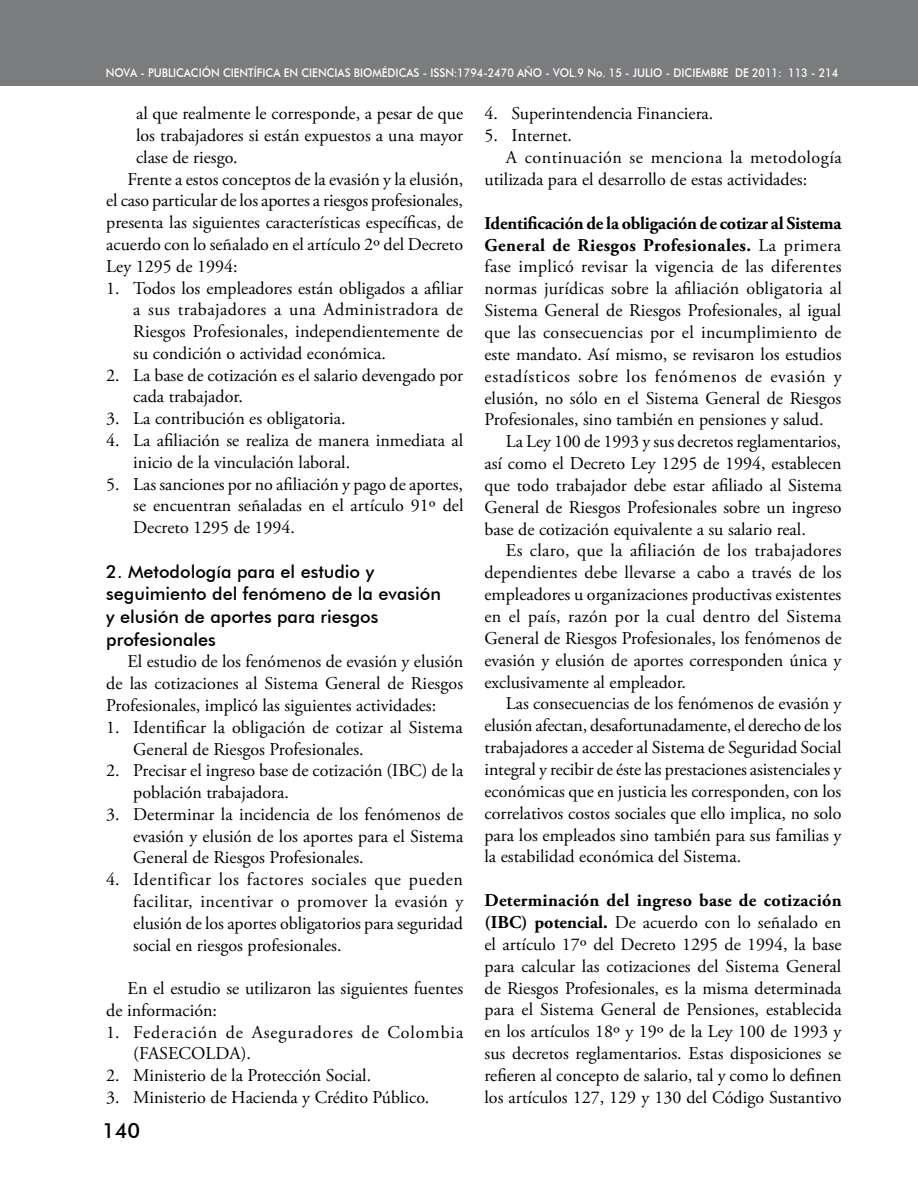
<style>
.page{position:relative;width:918px;height:1188px;background:#fff}
.page>*{position:absolute;margin:0;border:0;box-sizing:border-box;transform-origin:0 0}
.t1{font:500 21px "Futura BT";color:#000}
.t2{font:18px/21.9px "Adobe Garamond Pro";color:#000;text-align:justify}
.t3{font:500 18px/22.6px "Futura BT";color:#000}
.t4{font:18px/21.8px "Adobe Garamond Pro";letter-spacing:.05em;color:#000}
.t5{font:18px "Adobe Garamond Pro";letter-spacing:.03em;color:#000}
.t6{font:500 12px "Futura BT";color:#fff;scale:.9 1}
.s1{font-weight:700}
</style>
<div class="page">
<div style="left:0;top:0;width:918px;height:86px;background:#7b7c7e"></div>
<p class="t6" style="left:106px;top:66px;width:646px">NOVA - Publicación Científica EN CIENCIAS BIOMÉDICAS - ISSN:1794-2470 AÑO - Vol.9 No. 15 - JULIO - DICIE</p>
<p class="t6" style="left:701px;top:66px;width:154px">MBRE DE 2011: 113 - 214</p>
<p class="t2" style="left:136px;top:103px;width:329px">al que realmente le corresponde, a pesar de que</p>
<p class="t2" style="left:136px;top:125px;width:329px">los trabajadores si están expuestos a una mayor</p>
<p class="t2" style="left:136px;top:147px;width:103px">clase de riesgo.</p>
<p class="t2" style="left:128px;top:169px;width:337px">Frente a estos conceptos de la evasión y la elusión,</p>
<p class="t2" style="left:106px;top:190px;width:358px">el caso particular de los aportes a riesgos profesionales,</p>
<p class="t2" style="left:106px;top:212px;width:358px">presenta las siguientes características específicas, de</p>
<p class="t2" style="left:106px;top:234px;width:358px">acuerdo con lo señalado en el artículo 2º del Decreto</p>
<p class="t2" style="left:106px;top:256px;width:133px">Ley 1295 de 1994:</p>
<p class="t2" style="left:133px;top:278px;width:331px;text-indent:-27px">1. Todos los empleadores están obligados a afiliar a sus trabajadores a una Administradora de Riesgos Profesionales, independientemente de su condición o actividad económica.</p>
<p class="t2" style="left:133px;top:365px;width:331px;text-indent:-27px">2. La base de cotización es el salario devengado por cada trabajador.</p>
<p class="t2" style="left:106px;top:408px;width:241px">3. La contribución es obligatoria.</p>
<p class="t2" style="left:133px;top:430px;width:331px;text-indent:-27px">4. La afiliación se realiza de manera inmediata al inicio de la vinculación laboral.</p>
<p class="t2" style="left:133px;top:474px;width:332px;text-indent:-27px">5. Las sanciones por no afiliación y pago de aportes, se encuentran señaladas en el artículo 91º del Decreto 1295 de 1994.</p>
<p class="t3" style="left:106px;top:560px;width:336px">2. Metodología para el estudio y seguimiento del fenómeno de la evasión y elusión de aportes para riesgos profesionales</p>
<p class="t2" style="left:106px;top:652px;width:359px;text-indent:21px">El estudio de los fenómenos de evasión y elusión de las cotizaciones al Sistema General de Riesgos Profesionales, implicó las siguientes actividades:</p>
<p class="t2" style="left:133px;top:717px;width:331px;text-indent:-27px">1. Identificar la obligación de cotizar al Sistema<br>General de Riesgos Profesionales.</p>
<p class="t2" style="left:133px;top:760px;width:331px;text-indent:-27px">2. Precisar el ingreso base de cotización (IBC) de la población trabajadora.</p>
<p class="t2" style="left:133px;top:804px;width:332px;text-indent:-27px">3. Determinar la incidencia de los fenómenos de evasión y elusión de los aportes para el Sistema General de Riesgos Profesionales.</p>
<p class="t2" style="left:133px;top:869px;width:332px;text-indent:-27px">4. Identificar los factores sociales que pueden facilitar, incentivar o promover la evasión y elusión de los aportes obligatorios para seguridad social en riesgos profesionales.</p>
<p class="t2" style="left:106px;top:978px;width:358px;text-indent:21px">En el estudio se utilizaron las siguientes fuentes de información:</p>
<p class="t4" style="left:133px;top:1022px;width:332px;text-indent:-27px">1. Federación de Aseguradores de Colombia (FASECOLDA).</p>
<p class="t2" style="left:106px;top:1065px;width:266px">2. Ministerio de la Protección Social.</p>
<p class="t2" style="left:106px;top:1087px;width:325px">3. Ministerio de Hacienda y Crédito Público.</p>
<p class="t1" style="left:102px;top:1118px;width:40px">140</p>
<p class="t2" style="left:485px;top:103px;width:230px">4. Superintendencia Financiera.</p>
<p class="t2" style="left:485px;top:125px;width:89px">5. Internet.</p>
<p class="t5" style="left:506px;top:147px;width:337px">A continuación se menciona la metodología</p>
<p class="t2" style="left:485px;top:169px;width:324px">utilizada para el desarrollo de estas actividades:</p>
<p class="t2" style="left:485px;top:213px;width:359px"><span class="s1">Identificación de la obligación de cotizar al Sistema General de Riesgos Profesionales.</span> La primera fase implicó revisar la vigencia de las diferentes normas jurídicas sobre la afiliación obligatoria al Sistema General de Riesgos Profesionales, al igual que las consecuencias por el incumplimiento de este mandato. Así mismo, se revisaron los estudios estadísticos sobre los fenómenos de evasión y elusión, no sólo en el Sistema General de Riesgos Profesionales, sino también en pensiones y salud.</p>
<p class="t2" style="left:485px;top:431px;width:359px;text-indent:21px">La Ley 100 de 1993 y sus decretos reglamentarios, así como el Decreto Ley 1295 de 1994, establecen que todo trabajador debe estar afiliado al Sistema General de Riesgos Profesionales sobre un ingreso base de cotización equivalente a su salario real.</p>
<p class="t2" style="left:485px;top:540px;width:359px;text-indent:21px">Es claro, que la afiliación de los trabajadores dependientes debe llevarse a cabo a través de los empleadores u organizaciones productivas existentes en el país, razón por la cual dentro del Sistema General de Riesgos Profesionales, los fenómenos de evasión y elusión de aportes corresponden única y exclusivamente al empleador.</p>
<p class="t2" style="left:485px;top:693px;width:359px;text-indent:21px">Las consecuencias de los fenómenos de evasión y elusión afectan, desafortunadamente, el derecho de los trabajadores a acceder al Sistema de Seguridad Social integral y recibir de éste las prestaciones asistenciales y económicas que en justicia les corresponden, con los correlativos costos sociales que ello implica, no solo para los empleados sino también para sus familias y la estabilidad económica del Sistema.</p>
<p class="t2" style="left:485px;top:890px;width:359px"><span class="s1">Determinación del ingreso base de cotización (IBC) potencial.</span> De acuerdo con lo señalado en el artículo 17º del Decreto 1295 de 1994, la base para calcular las cotizaciones del Sistema General de Riesgos Profesionales, es la misma determinada para el Sistema General de Pensiones, establecida en los artículos 18º y 19º de la Ley 100 de 1993 y sus decretos reglamentarios. Estas disposiciones se refieren al concepto de salario, tal y como lo definen los artículos 127, 129 y 130 del Código Sustantivo</p>
</div>
